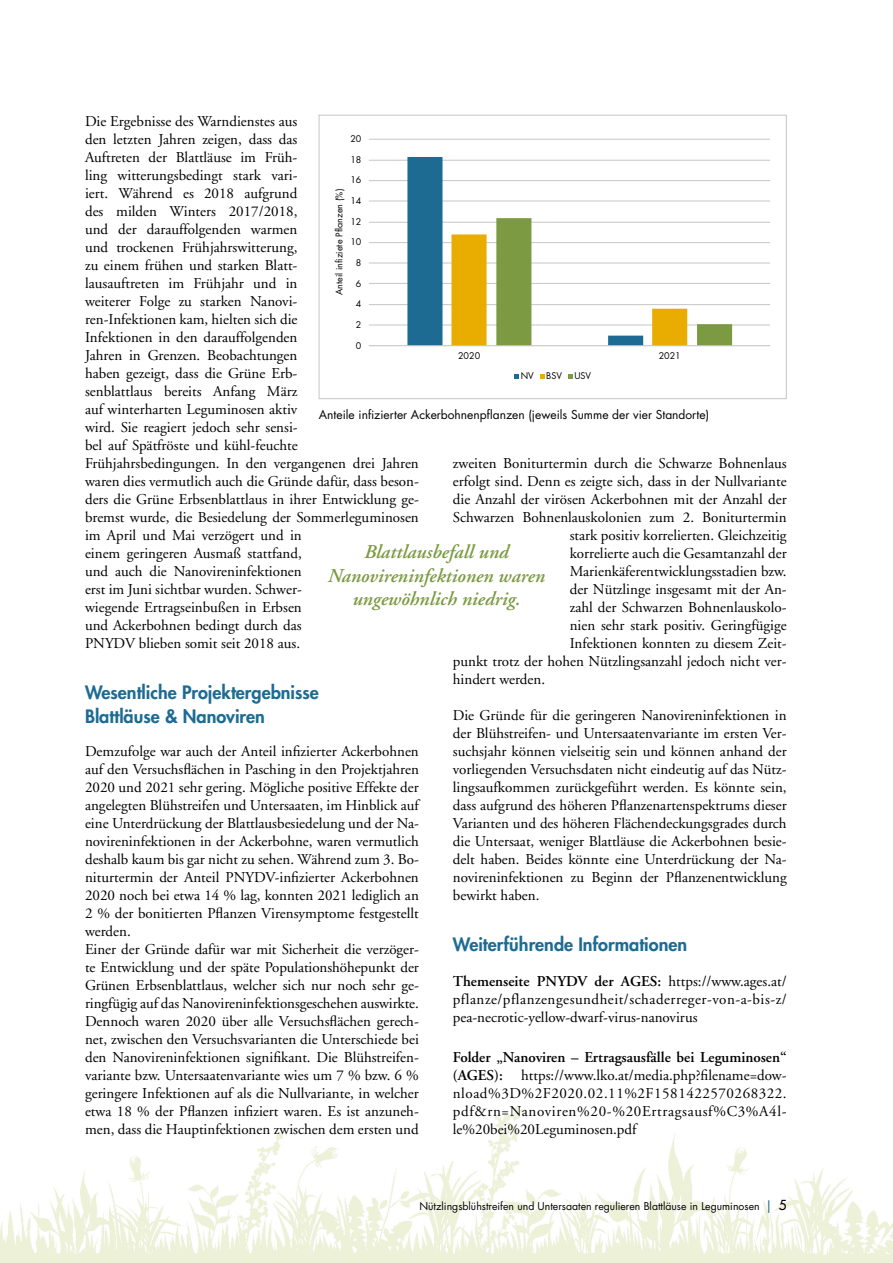
<style>
.page{position:relative;width:893px;height:1263px;background:#fff}
.page>*{position:absolute;margin:0;border:0;box-sizing:border-box;transform-origin:0 0}
.t1{font:italic 600 19.5px/23.4px "Adobe Garamond";color:#7b9a41;text-align:center}
.t2{font:800 18px/24px "Futura";color:#1d6b93}
.t3{font:15px/18px "Adobe Garamond";color:#000;text-align:justify}
.t4{font:12px "Futura";color:#000}
.t5{font:10.5px "Futura";color:#000}
.t6{font:9px "Futura";color:#000}
.s1{font-weight:600}
.s2{font-family:"Arial";font-size:13.5px;color:#1d6b93}
.s3{font-size:13.5px}
</style>
<div class="page">
<img style="left:0;top:1107px;width:893px;height:156px">
<hr style="left:369px;top:325px;width:401px;height:1px;background:#c6c6c6">
<hr style="left:369px;top:304px;width:401px;height:1px;background:#c6c6c6">
<hr style="left:369px;top:283px;width:401px;height:1px;background:#c6c6c6">
<hr style="left:369px;top:263px;width:401px;height:1px;background:#c6c6c6">
<hr style="left:369px;top:242px;width:401px;height:1px;background:#c6c6c6">
<hr style="left:369px;top:222px;width:401px;height:1px;background:#c6c6c6">
<hr style="left:369px;top:201px;width:401px;height:1px;background:#c6c6c6">
<hr style="left:369px;top:180px;width:401px;height:1px;background:#c6c6c6">
<hr style="left:369px;top:160px;width:401px;height:1px;background:#c6c6c6">
<hr style="left:369px;top:139px;width:401px;height:1px;background:#c6c6c6">
<svg style="left:407px;top:157px;width:325px;height:188px"></svg>
<hr style="left:369px;top:345px;width:401px;height:1px;background:#c6c6c6">
<svg style="left:515px;top:374px;width:4px;height:4px"></svg>
<svg style="left:540px;top:374px;width:4px;height:4px"></svg>
<svg style="left:568px;top:374px;width:5px;height:4px"></svg>
<div style="left:319px;top:115px;width:468px;height:284px;border:1px solid #c6c6c6"></div>
<p class="t3" style="left:85px;top:113px;width:335px;text-align:left">Die Ergebnisse des Warndienstes aus<br>den letzten Jahren zeigen, dass das<br>Auftreten der Blattläuse im Früh-<br>ling witterungsbedingt stark vari-<br>iert. Während es 2018 aufgrund<br>des milden Winters 2017/2018,<br>und der darauffolgenden warmen<br>und trockenen Frühjahrswitterung,<br>zu einem frühen und starken Blatt-<br>lausauftreten im Frühjahr und in<br>weiterer Folge zu starken Nanovi-<br>ren-Infektionen kam, hielten sich die<br>Infektionen in den darauffolgenden<br>Jahren in Grenzen. Beobachtungen<br>haben gezeigt, dass die Grüne Erb-<br>senblattlaus bereits Anfang März<br>auf winterharten Leguminosen aktiv<br>wird. Sie reagiert jedoch sehr sensi-<br>bel auf Spätfröste und kühl-feuchte Frühjahrsbedingungen. In den vergangenen drei Jahren waren dies vermutlich auch die Gründe dafür, dass beson&shy;ders die Grüne Erbsenblattlaus in ihrer Entwicklung ge&shy;bremst wurde, die Besiedelung der Sommerleguminosen im April und Mai verzögert und in<br>einem geringeren Ausmaß stattfand,<br>und auch die Nanovireninfektionen<br>erst im Juni sichtbar wurden. Schwer-<br>wiegende Ertragseinbußen in Erbsen<br>und Ackerbohnen bedingt durch das<br>PNYDV blieben somit seit 2018 aus.</p>
<p class="t2" style="left:85px;top:680px;width:235px">Wesentliche Projektergebnisse<br>Blattläuse &amp; Nanoviren</p>
<p class="t3" style="left:85px;top:743px;width:335px;text-align:left">Demzufolge war auch der Anteil infizierter Ackerbohnen auf den Versuchsflächen in Pasching in den Projektjahren 2020 und 2021 sehr gering. Mögliche positive Effekte der angelegten Blühstreifen und Untersaaten, im Hinblick auf eine Unterdrückung der Blattlausbesiedelung und der Na&shy;novireninfektionen in der Ackerbohne, waren vermutlich deshalb kaum bis gar nicht zu sehen. Während zum 3. Bo&shy;niturtermin der Anteil PNYDV-infizierter Ackerbohnen 2020 noch bei etwa 14 % lag, konnten 2021 lediglich an 2 % der bonitierten Pflanzen Virensymptome festgestellt werden.<br>Einer der Gründe dafür war mit Sicherheit die verzöger&shy;te Entwicklung und der späte Populationshöhepunkt der Grünen Erbsenblattlaus, welcher sich nur noch sehr ge&shy;ringfügig auf das Nanovireninfektionsgeschehen auswirkte.<br>Dennoch waren 2020 über alle Versuchsflächen gerech&shy;net, zwischen den Versuchsvarianten die Unterschiede bei den Nanovireninfektionen signifikant. Die Blühstreifen&shy;variante bzw. Untersaatenvariante wies um 7 % bzw. 6 % geringere Infektionen auf als die Nullvariante, in welcher etwa 18 % der Pflanzen infiziert waren. Es ist anzuneh&shy;men, dass die Hauptinfektionen zwischen dem ersten und</p>
<p class="t6" style="left:350px;top:133px;width:13px">20</p>
<p class="t6" style="left:350px;top:153px;width:13px">18</p>
<p class="t6" style="left:350px;top:174px;width:13px">16</p>
<p class="t6" style="left:333px;top:295px;width:108px;rotate:-90deg">Anteil infiziete Pflanzen (%)</p>
<p class="t6" style="left:350px;top:195px;width:13px">14</p>
<p class="t6" style="left:350px;top:215px;width:13px">12</p>
<p class="t6" style="left:350px;top:236px;width:13px">10</p>
<p class="t6" style="left:356px;top:256px;width:7px">8</p>
<p class="t6" style="left:356px;top:277px;width:7px">6</p>
<p class="t6" style="left:356px;top:298px;width:7px">4</p>
<p class="t6" style="left:356px;top:318px;width:7px">2</p>
<p class="t6" style="left:356px;top:339px;width:7px">0</p>
<p class="t6" style="left:458px;top:349px;width:24px">2020</p>
<p class="t6" style="left:659px;top:349px;width:24px">2021</p>
<p class="t6" style="left:521px;top:370px;width:15px">NV</p>
<p class="t6" style="left:546px;top:370px;width:17px">BSV</p>
<p class="t6" style="left:574px;top:370px;width:18px">USV</p>
<p class="t4" style="left:319px;top:406px;width:392px">Anteile infizierter Ackerbohnenpflanzen (jeweils Summe der vier Standorte)</p>
<p class="t3" style="left:453px;top:455px;width:335px">zweiten Boniturtermin durch die Schwarze Bohnenlaus</p>
<p class="t3" style="left:453px;top:473px;width:335px">erfolgt sind. Denn es zeigte sich, dass in der Nullvariante</p>
<p class="t3" style="left:453px;top:491px;width:335px">die Anzahl der virösen Ackerbohnen mit der Anzahl der</p>
<p class="t3" style="left:453px;top:509px;width:335px">Schwarzen Bohnenlauskolonien zum 2. Boniturtermin</p>
<p class="t3" style="left:570px;top:527px;width:218px">stark positiv korrelierten. Gleichzeitig</p>
<p class="t3" style="left:570px;top:545px;width:218px">korrelierte auch die Gesamtanzahl der</p>
<p class="t3" style="left:570px;top:563px;width:218px">Marienkäferentwicklungsstadien bzw.</p>
<p class="t3" style="left:570px;top:581px;width:218px">der Nützlinge insgesamt mit der An-</p>
<p class="t3" style="left:570px;top:599px;width:218px">zahl der Schwarzen Bohnenlauskolo-</p>
<p class="t3" style="left:570px;top:617px;width:218px">nien sehr stark positiv. Geringfügige</p>
<p class="t3" style="left:570px;top:635px;width:218px">Infektionen konnten zu diesem Zeit-</p>
<p class="t3" style="left:453px;top:653px;width:335px">punkt trotz der hohen Nützlingsanzahl jedoch nicht ver-</p>
<p class="t3" style="left:453px;top:671px;width:94px">hindert werden.</p>
<p class="t3" style="left:453px;top:707px;width:335px">Die Gründe für die geringeren Nanovireninfektionen in der Blühstreifen- und Untersaatenvariante im ersten Ver&shy;suchsjahr können vielseitig sein und können anhand der vorliegenden Versuchsdaten nicht eindeutig auf das Nütz&shy;lingsaufkommen zurückgeführt werden. Es könnte sein, dass aufgrund des höheren Pflanzenartenspektrums dieser Varianten und des höheren Flächendeckungsgrades durch die Untersaat, weniger Blattläuse die Ackerbohnen besie&shy;delt haben. Beides könnte eine Unterdrückung der Na&shy;novireninfektionen zu Beginn der Pflanzenentwicklung bewirkt haben.</p>
<p class="t2" style="left:453px;top:932px;width:236px">Weiterführende Informationen</p>
<p class="t3" style="left:453px;top:972px;width:335px"><span class="s1">Themenseite PNYDV der AGES:</span> https://www.ages.at/ pflanze/pflanzengesundheit/schaderreger-von-a-bis-z/ pea-necrotic-yellow-dwarf-virus-nanovirus</p>
<p class="t3" style="left:453px;top:1049px;width:335px"><span class="s1">Folder „Nanoviren – Ertragsausfälle bei Leguminosen“ (AGES):</span> https://www.lko.at/media.php?filename=dow&shy;nload%3D%2F2020.02.11%2F1581422570268322. pdf&amp;rn=Nanoviren%20-%20Ertragsausf%C3%A4l&shy;le%20bei%20Leguminosen.pdf</p>
<h1 class="t1" style="left:327px;top:541px;width:218px">Blattlausbefall und<br>Nanovireninfektionen waren ungewöhnlich niedrig.</h1>
<p class="t5" style="left:419px;top:1199px;width:369px">Nützlingsblühstreifen und Untersaaten regulieren Blattläuse in Leguminosen <span class="s2">|</span> <span class="s3">5</span></p>
</div>
